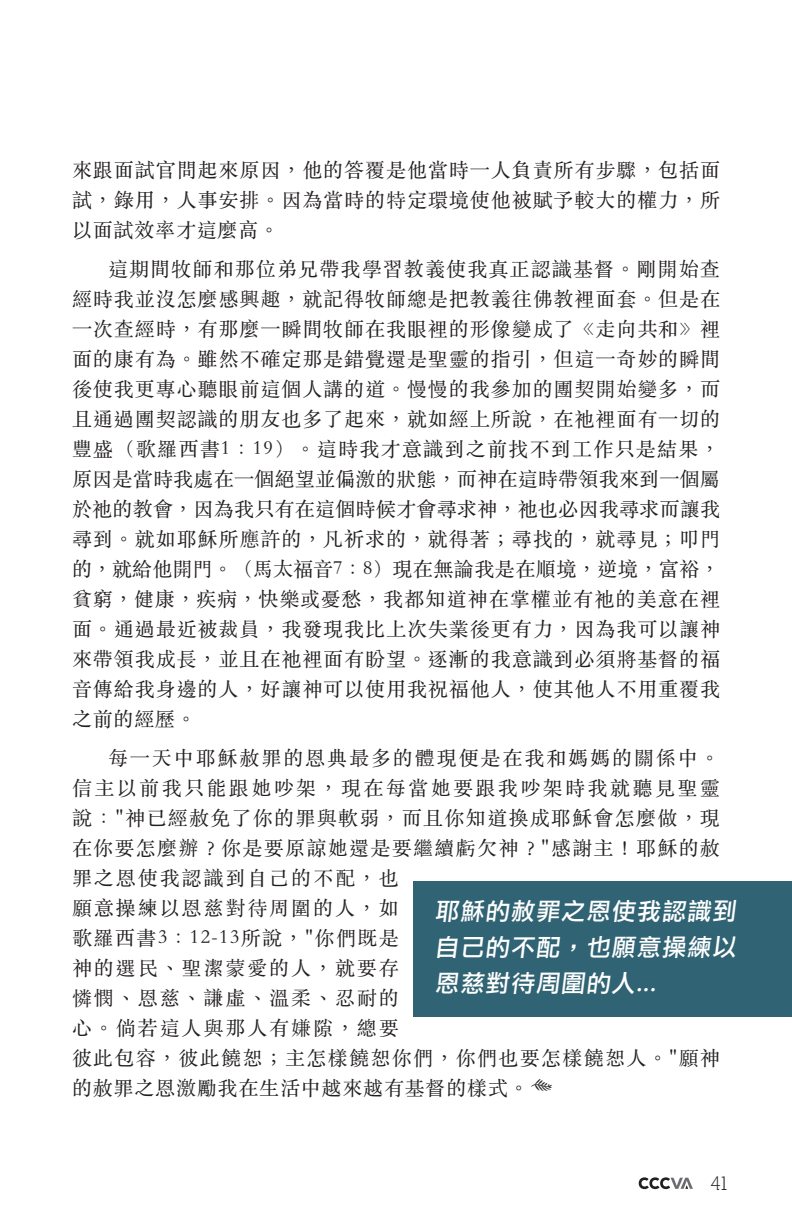
<style>
.page{position:relative;width:792px;height:1224px;background:#fff}
.page>*{position:absolute;margin:0;border:0;box-sizing:border-box;transform-origin:0 0}
.t1{font:24px/36px "Li Gothic Med";color:#fff;text-align:justify}
.t2{font:20px/30px "ST Songti TC Regular";letter-spacing:.065em;color:#231f20;text-align:justify}
.t3{font:20px/30px "ST Songti TC Regular";letter-spacing:.095em;color:#231f20}
.t4{font:20px "Nilland";color:#231f20}
</style>
<div class="page">
<svg style="left:639px;top:1177px;width:54px;height:12px"></svg>
<div style="left:413px;top:881px;width:379px;height:136px;background:#306373"></div>
<p class="t2" style="left:72px;top:154px;width:650px">來跟面試官問起來原因，他的答覆是他當時一人負責所有步驟，包括面試，錄用，人事安排。因為當時的特定環境使他被賦予較大的權力，所以面試效率才這麼高。</p>
<p class="t2" style="left:72px;top:253px;width:650px;text-indent:36px">這期間牧師和那位弟兄帶我學習教義使我真正認識基督。剛開始查經時我並沒怎麼感興趣，就記得牧師總是把教義往佛教裡面套。但是在一次查經時，有那麼一瞬間牧師在我眼裡的形像變成了《走向共和》裡面的康有為。雖然不確定那是錯覺還是聖靈的指引，但這一奇妙的瞬間後使我更專心聽眼前這個人講的道。慢慢的我參加的團契開始變多，而且通過團契認識的朋友也多了起來，就如經上所說，在祂裡面有一切的豐盛（歌羅西書1：19）。這時我才意識到之前找不到工作只是結果，原因是當時我處在一個絕望並偏激的狀態，而神在這時帶領我來到一個屬於祂的教會，因為我只有在這個時候才會尋求神，祂也必因我尋求而讓我尋到。就如耶穌所應許的，凡祈求的，就得著；尋找的，就尋見；叩門的，就給他開門。（馬太福音7：8）現在無論我是在順境，逆境，富裕，貧窮，健康，疾病，快樂或憂愁，我都知道神在掌權並有祂的美意在裡面。通過最近被裁員，我發現我比上次失業後更有力，因為我可以讓神來帶領我成長，並且在祂裡面有盼望。逐漸的我意識到必須將基督的福音傳給我身邊的人，好讓神可以使用我祝福他人，使其他人不用重覆我之前的經歷。</p>
<p class="t3" style="left:72px;top:742px;width:649px;text-indent:36px">每一天中耶穌赦罪的恩典最多的體現便是在我和媽媽的關係中。信主以前我只能跟她吵架，現在每當她要跟我吵架時我就聽見聖靈說："神已經赦免了你的罪與軟弱，而且你知道換成耶穌會怎麼做，現在你要怎麼辦？你是要原諒她還是要繼續虧欠神？"感謝主！耶穌的赦罪之恩使我認識到自己的不配，也<br>願意操練以恩慈對待周圍的人，如<br>歌羅西書3：12-13所說，"你們既是<br>神的選民、聖潔蒙愛的人，就要存<br>憐憫、恩慈、謙虛、溫柔、忍耐的<br>心。倘若這人與那人有嫌隙，總要<br>彼此包容，彼此饒恕；主怎樣饒恕你們，你們也要怎樣饒恕人。"願神的赦罪之恩激勵我在生活中越來越有基督的樣式。</p>
<p class="t1" style="left:435px;top:894px;width:306px">耶穌的赦罪之恩使我認識到自己的不配，也願意操練以恩慈對待周圍的人...</p>
<p class="t4" style="left:711px;top:1172px;width:20px">41</p>
</div>
